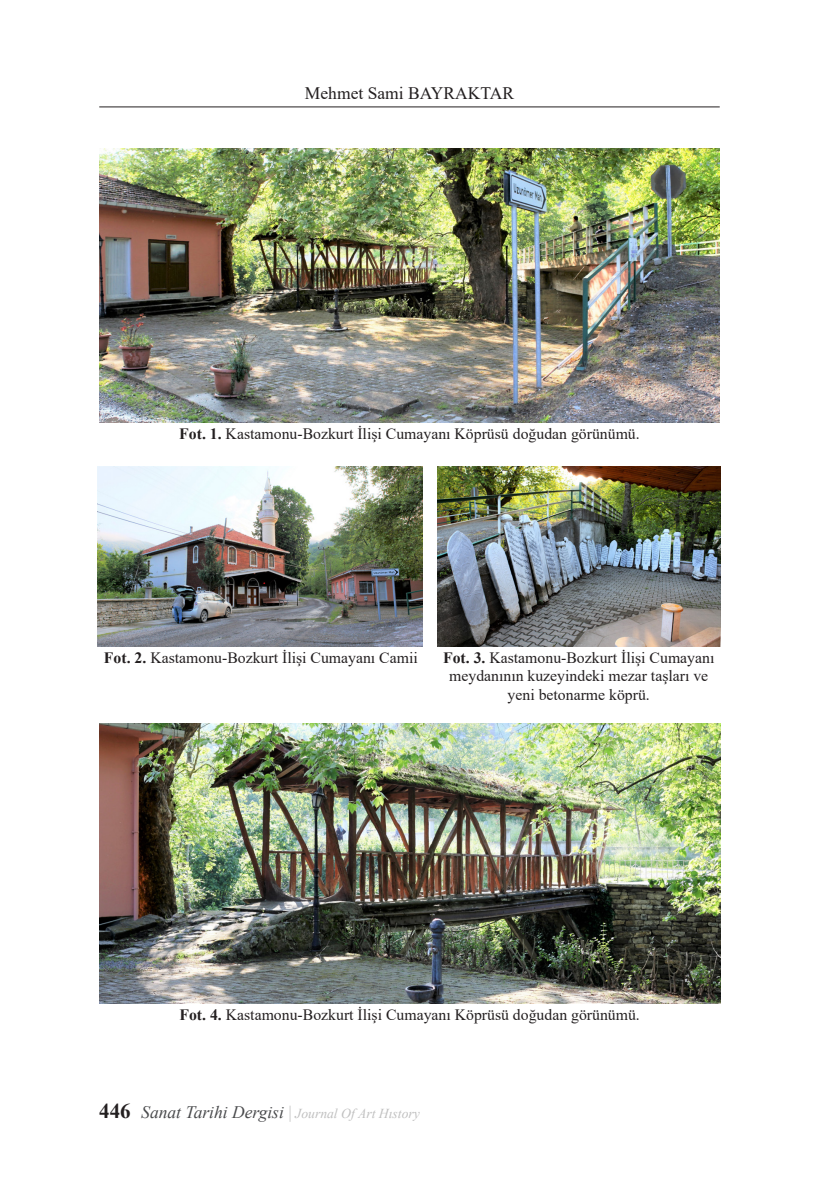
<style>
.page{position:relative;width:819px;height:1191px;background:#fff}
.page>*{position:absolute;margin:0;border:0;box-sizing:border-box;transform-origin:0 0}
.t1{font:17.5px "Times New Roman";color:#231f20}
.STD_-_Resim_Yazıları{font:15.75px/18.9px "Times New Roman";color:#231f20;text-align:center}
.t2{font:italic 13.65px "Times New Roman";color:#c0c0c0}
.s1{font-weight:700}
.s2{font-weight:700;font-style:normal;font-size:21px;color:#231f20}
.s3{font-size:17.5px;color:#494a4c}
.s4{font-style:normal;font-size:17.5px}
</style>
<div class="page">
<hr style="left:99px;top:107px;width:620px;height:1px;background:#231f20">
<img style="left:99px;top:149px;width:620px;height:273px">
<img style="left:99px;top:723px;width:621px;height:280px">
<img style="left:97px;top:467px;width:325px;height:179px">
<img style="left:437px;top:467px;width:283px;height:179px">
<p class="t1" style="left:305px;top:81px;width:210px">Mehmet Sami BAYRAKTAR</p>
<p class="STD_-_Resim_Yazıları" style="left:179px;top:423px;width:462px"><span class="s1">Fot. 1.</span> Kastamonu-Bozkurt İlişi Cumayanı Köprüsü doğudan görünümü.</p>
<p class="STD_-_Resim_Yazıları" style="left:104px;top:647px;width:315px"><span class="s1">Fot. 2.</span> Kastamonu-Bozkurt İlişi Cumayanı Camii</p>
<p class="STD_-_Resim_Yazıları" style="left:443px;top:647px;width:273px"><span class="s1">Fot. 3.</span> Kastamonu-Bozkurt İlişi Cumayanı meydanının kuzeyindeki mezar taşları ve yeni betonarme köprü.</p>
<p class="STD_-_Resim_Yazıları" style="left:179px;top:1004px;width:462px"><span class="s1">Fot. 4.</span> Kastamonu-Bozkurt İlişi Cumayanı Köprüsü doğudan görünümü.</p>
<p class="t2" style="left:99px;top:1104px;width:322px"><span class="s2">446</span> <span class="s3">Sanat Tarihi Dergisi</span> <span class="s4">|</span> Journal Of Art Hıstory</p>
</div>
